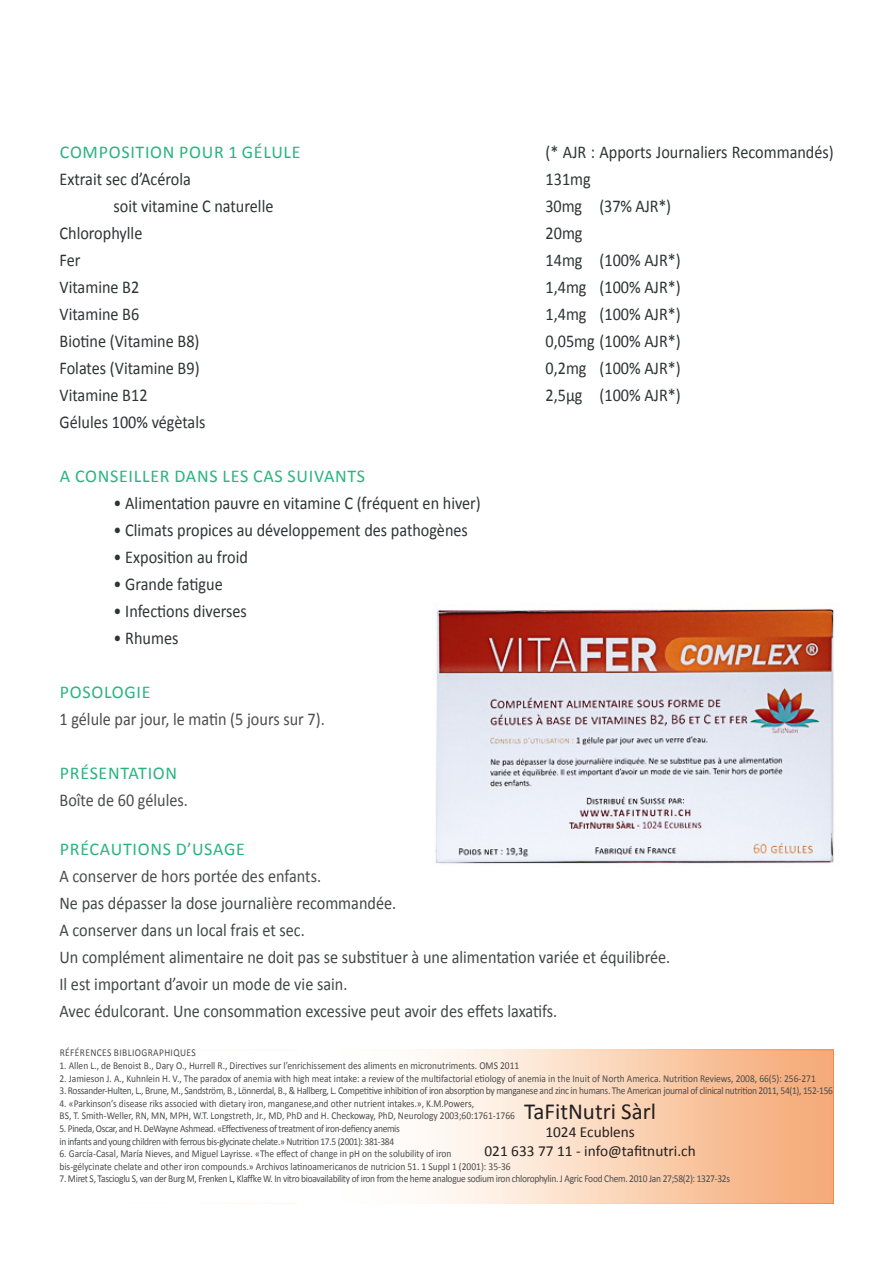
<style>
.page{position:relative;width:893px;height:1263px;background:#fff}
.page>*{position:absolute;margin:0;border:0;box-sizing:border-box;transform-origin:0 0}
.t1{font:22.95px "Calibri";color:#231f20}
.texte{font:18px "Calibri";color:#2e3334;scale:.9 1}
.texte-2{font:18px "Calibri";color:#444646;scale:.9 1}
.Titre_paragraphe{font:18px "Calibri";letter-spacing:.04em;color:#28b480}
.texte-3{font:18px "Calibri";color:#4b4c4d;scale:.9 1}
.Titre_paragraphe-2{font:18px "Calibri";color:#2e3334;scale:.9 1}
.t2{font:15.3px/18.5px "Calibri";color:#231f20;text-align:center}
.texte-4{font:10.5px "Calibri";letter-spacing:-.005em;color:#4b4c4d;scale:.9 1}
.texte-5{font:10.5px "Calibri";letter-spacing:-.03em;color:#4b4c4d;scale:.9 1}
.texte-6{font:10.5px "Calibri";letter-spacing:-.035em;color:#4b4c4d;scale:.9 1}
.texte-7{font:10.5px "Calibri";letter-spacing:.04em;color:#4b4c4d;scale:.9 1}
</style>
<div class="page">
<div style="left:297px;top:1050px;width:536px;height:153px;background:linear-gradient(to right,#fff,#f6ad7a)"></div>
<img style="left:435px;top:608px;width:400px;height:256px">
<p class="Titre_paragraphe" style="left:60px;top:140px;width:242px">COMPOSITION POUR 1 GÉLULE</p>
<p class="Titre_paragraphe-2" style="left:546px;top:140px;width:322px">(* AJR : Apports Journaliers Recommandés)</p>
<p class="Titre_paragraphe-2" style="left:60px;top:167px;width:147px">Extrait sec d’Acérola</p>
<p class="Titre_paragraphe-2" style="left:546px;top:167px;width:52px">131mg</p>
<p class="texte" style="left:114px;top:194px;width:179px">soit vitamine C naturelle</p>
<p class="texte" style="left:546px;top:194px;width:141px">30mg (37% AJR*)</p>
<p class="texte" style="left:60px;top:221px;width:94px">Chlorophylle</p>
<p class="texte" style="left:546px;top:221px;width:43px">20mg</p>
<p class="texte" style="left:60px;top:248px;width:25px">Fer</p>
<p class="texte" style="left:546px;top:248px;width:152px">14mg (100% AJR*)</p>
<p class="texte" style="left:60px;top:275px;width:90px">Vitamine B2</p>
<p class="texte" style="left:546px;top:275px;width:152px">1,4mg (100% AJR*)</p>
<p class="texte" style="left:60px;top:302px;width:90px">Vitamine B6</p>
<p class="texte" style="left:546px;top:302px;width:152px">1,4mg (100% AJR*)</p>
<p class="texte" style="left:60px;top:329px;width:157px">Biotine (Vitamine B8)</p>
<p class="texte" style="left:546px;top:329px;width:152px">0,05mg (100% AJR*)</p>
<p class="texte" style="left:60px;top:356px;width:157px">Folates (Vitamine B9)</p>
<p class="texte" style="left:546px;top:356px;width:152px">0,2mg (100% AJR*)</p>
<p class="texte" style="left:60px;top:383px;width:99px">Vitamine B12</p>
<p class="texte" style="left:546px;top:383px;width:152px">2,5µg (100% AJR*)</p>
<p class="texte" style="left:60px;top:410px;width:164px">Gélules 100% végètals</p>
<p class="Titre_paragraphe" style="left:60px;top:464px;width:307px">A CONSEILLER DANS LES CAS SUIVANTS</p>
<p class="texte" style="left:114px;top:491px;width:410px">• Alimentation pauvre en vitamine C (fréquent en hiver)</p>
<p class="texte" style="left:114px;top:518px;width:395px">• Climats propices au développement des pathogènes</p>
<p class="texte" style="left:114px;top:545px;width:151px">• Exposition au froid</p>
<p class="texte" style="left:114px;top:572px;width:123px">• Grande fatigue</p>
<p class="texte" style="left:114px;top:599px;width:150px">• Infections diverses</p>
<p class="texte" style="left:114px;top:626px;width:74px">• Rhumes</p>
<p class="Titre_paragraphe" style="left:60px;top:680px;width:92px">POSOLOGIE</p>
<p class="texte-3" style="left:60px;top:707px;width:296px">1 gélule par jour, le matin (5 jours sur 7).</p>
<p class="Titre_paragraphe" style="left:60px;top:761px;width:119px">PRÉSENTATION</p>
<p class="texte-3" style="left:60px;top:788px;width:144px">Boîte de 60 gélules.</p>
<p class="Titre_paragraphe" style="left:60px;top:836px;width:187px">PRÉCAUTIONS D’USAGE</p>
<p class="texte-3" style="left:60px;top:863px;width:292px">A conserver de hors portée des enfants.</p>
<p class="texte-2" style="left:60px;top:890px;width:376px">Ne pas dépasser la dose journalière recommandée.</p>
<p class="texte-2" style="left:60px;top:917px;width:274px">A conserver dans un local frais et sec.</p>
<p class="texte-2" style="left:60px;top:944px;width:680px">Un complément alimentaire ne doit pas se substituer à une alimentation variée et équilibrée.</p>
<p class="texte-2" style="left:60px;top:971px;width:321px">Il est important d’avoir un mode de vie sain.</p>
<p class="texte-2" style="left:60px;top:998px;width:555px">Avec édulcorant. Une consommation excessive peut avoir des effets laxatifs.</p>
<p class="texte-7" style="left:60px;top:1045px;width:153px">RÉFÉRENCES BIBLIOGRAPHIQUES</p>
<p class="texte-4" style="left:60px;top:1058px;width:512px">1. Allen L., de Benoist B., Dary O., Hurrell R., Directives sur l’enrichissement des aliments en micronutriments. OMS 2011</p>
<p class="texte-4" style="left:60px;top:1071px;width:842px">2. Jamieson J. A., Kuhnlein H. V., The paradox of anemia with high meat intake: a review of the multifactorial etiology of anemia in the Inuit of North America. Nutrition Reviews, 2008, 66(5): 256-271</p>
<p class="texte-5" style="left:60px;top:1083px;width:861px">3. Rossander-Hulten, L., Brune, M., Sandström, B., Lönnerdal, B., &amp; Hallberg, L. Competitive inhibition of iron absorption by manganese and zinc in humans. The American journal of clinical nutrition 2011, 54(1), 152-156</p>
<p class="texte-4" style="left:60px;top:1096px;width:462px">4. «Parkinson’s disease riks associed with dietary iron, manganese,and other nutrient intakes.», K.M.Powers,</p>
<p class="texte-4" style="left:60px;top:1108px;width:507px">BS, T. Smith-Weller, RN, MN, MPH, W.T. Longstreth, Jr., MD, PhD and H. Checkoway, PhD, Neurology 2003;60:1761-1766</p>
<p class="texte-6" style="left:60px;top:1121px;width:380px">5. Pineda, Oscar, and H. DeWayne Ashmead. «Effectiveness of treatment of iron-defiency anemis</p>
<p class="texte-6" style="left:60px;top:1134px;width:373px">in infants and young children with ferrous bis-glycinate chelate.» Nutrition 17.5 (2001): 381-384</p>
<p class="texte-4" style="left:60px;top:1146px;width:437px">6. García-Casal, María Nieves, and Miguel Layrisse. «The effect of change in pH on the solubility of iron</p>
<p class="texte-4" style="left:60px;top:1159px;width:503px">bis-gélycinate chelate and other iron compounds.» Archivos latinoamericanos de nutricion 51. 1 Suppl 1 (2001): 35-36</p>
<p class="texte-5" style="left:60px;top:1171px;width:747px">7. Miret S, Tascioglu S, van der Burg M, Frenken L, Klaffke W. In vitro bioavailability of iron from the heme analogue sodium iron chlorophylin. J Agric Food Chem. 2010 Jan 27;58(2): 1327-32s</p>
<p class="t1" style="left:524px;top:1095px;width:133px">TaFitNutri Sàrl</p>
<p class="t2" style="left:485px;top:1122px;width:213px">1024 Ecublens<br>021 633 77 11 - info@tafitnutri.ch</p>
</div>
